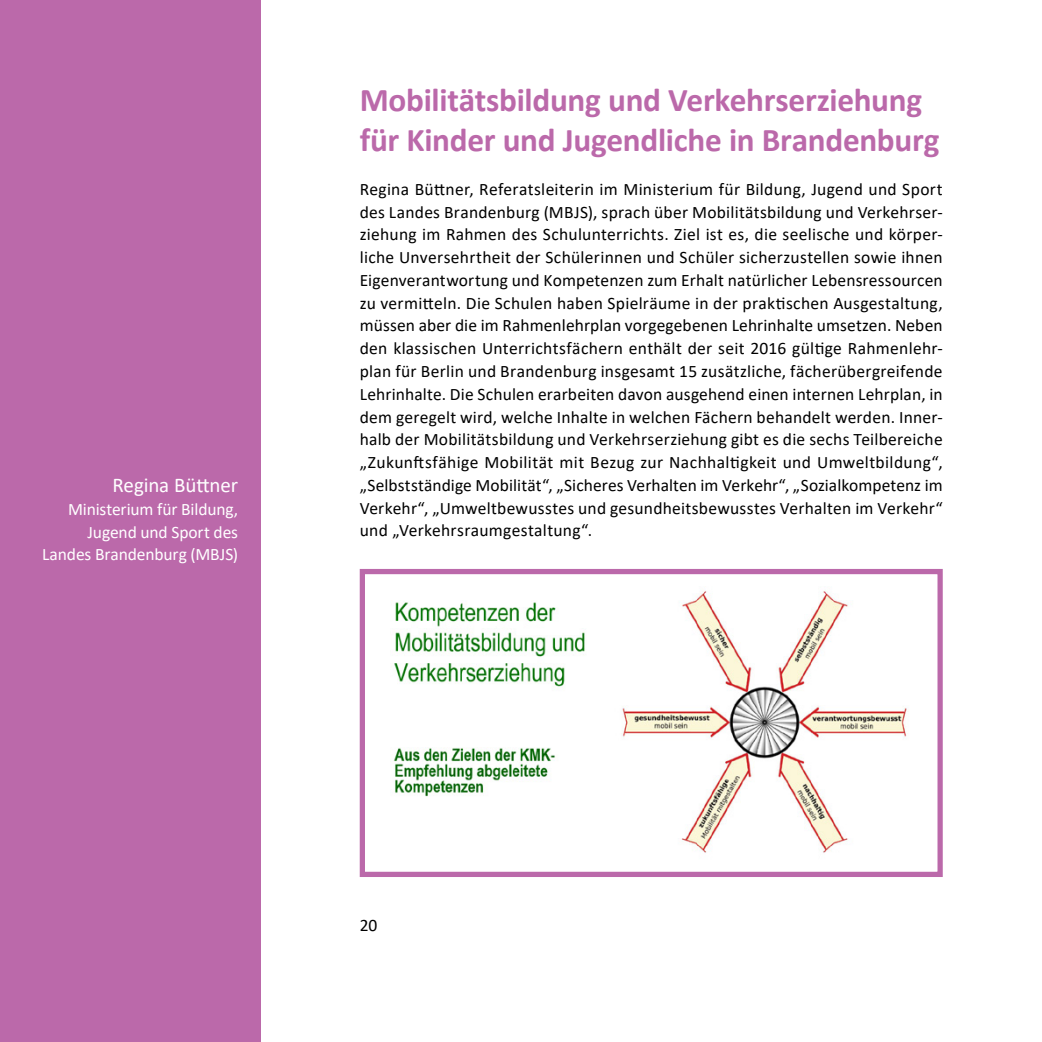
<style>
.page{position:relative;width:1042px;height:1042px;background:#fff}
.page>*{position:absolute;margin:0;border:0;box-sizing:border-box;transform-origin:0 0}
.t1{font:700 33.25px/39.9px "Calibri";letter-spacing:-.01em;color:#bb69aa}
.t2{font:21px "Calibri";letter-spacing:-.005em;color:#fff}
.t3{font:17.5px/22.8px "Calibri";letter-spacing:.015em;color:#000;text-align:justify}
.t4{font:17.5px/22.8px "Calibri";letter-spacing:-.005em;color:#fff;text-align:right}
</style>
<div class="page">
<div style="left:0;top:0;width:260px;height:1042px;background:#bb69aa"></div>
<svg style="left:359px;top:569px;width:584px;height:308px"></svg>
<p class="t2" style="left:113px;top:470px;width:127px">Regina Büttner</p>
<p class="t4" style="left:42px;top:497px;width:198px">Ministerium für Bildung,<br>Jugend und Sport des<br>Landes Brandenburg (MBJS)</p>
<h1 class="t1" style="left:360px;top:80px;width:581px">Mobilitätsbildung und Verkehrserziehung für Kinder und Jugendliche in Brandenburg</h1>
<p class="t3" style="left:360px;top:177px;width:584px">Regina Büttner, Referatsleiterin im Ministerium für Bildung, Jugend und Sport des Landes Brandenburg (MBJS), sprach über Mobilitätsbildung und Verkehrser&shy;ziehung im Rahmen des Schulunterrichts. Ziel ist es, die seelische und körper&shy;liche Unversehrtheit der Schülerinnen und Schüler sicherzustellen sowie ihnen Eigenverantwortung und Kompetenzen zum Erhalt natürlicher Lebensressourcen zu vermitteln. Die Schulen haben Spielräume in der praktischen Ausgestaltung, müssen aber die im Rahmenlehrplan vorgegebenen Lehrinhalte umsetzen. Neben den klassischen Unterrichtsfächern enthält der seit 2016 gültige Rahmenlehr&shy;plan für Berlin und Brandenburg insgesamt 15 zusätzliche, fächerübergreifende Lehrinhalte. Die Schulen erarbeiten davon ausgehend einen internen Lehrplan, in dem geregelt wird, welche Inhalte in welchen Fächern behandelt werden. Inner&shy;halb der Mobilitätsbildung und Verkehrserziehung gibt es die sechs Teilbereiche „Zukunftsfähige Mobilität mit Bezug zur Nachhaltigkeit und Umweltbildung“, „Selbstständige Mobilität“, „Sicheres Verhalten im Verkehr“, „Sozialkompetenz im Verkehr“, „Umweltbewusstes und gesundheitsbewusstes Verhalten im Verkehr“ und „Verkehrsraumgestaltung“.</p>
<p class="t3" style="left:360px;top:913px;width:19px">20</p>
</div>
